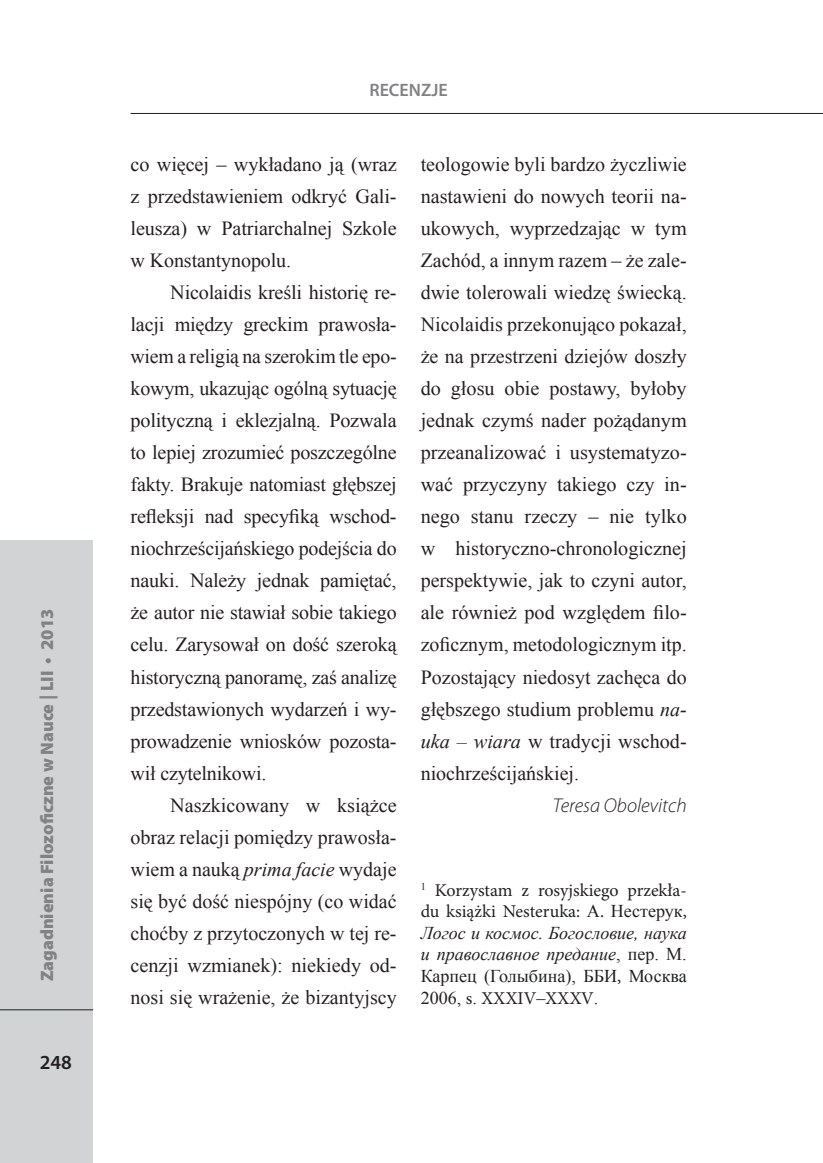
<style>
.page{position:relative;width:823px;height:1163px;background:#fff}
.page>*{position:absolute;margin:0;border:0;box-sizing:border-box;transform-origin:0 0}
.Tekst_recenzje_ZF{font:20px/32px "Times New Roman";letter-spacing:-.005em;color:#231f20;text-align:justify}
.Podpis_-_recenzje{font:italic 300 20px "Myriad Pro";color:#231f20}
.t1{font:600 20px "Myriad Pro";color:#231f20}
.przypis_recenzje{font:18px/21.6px "Minion Pro";color:#231f20;text-align:justify}
.t2{font:900 18px "Myriad Pro";color:#808285}
.t3{font:600 18px "Myriad Pro";color:#808285}
.s1{font-style:italic}
.s2{font-family:"Times New Roman"}
.s3{font-family:"Times New Roman";font-style:italic}
</style>
<div class="page">
<div style="left:0;top:540px;width:93px;height:622px;background:#d1d3d4"></div>
<hr style="left:130px;top:113px;width:692px;height:1px;background:#231f20">
<hr style="left:0;top:1009px;width:93px;height:1px;background:#231f20">
<p class="t2" style="left:35px;top:981px;width:374px;rotate:-90deg">Zagadnienia Filozoficzne w Nauce | LII • 2013</p>
<p class="t1" style="left:40px;top:1049px;width:34px">248</p>
<p class="t3" style="left:369px;top:79px;width:80px">RECENZJE</p>
<p class="Tekst_recenzje_ZF" style="left:130px;top:148px;width:267px">co więcej – wykładano ją (wraz z przedstawieniem odkryć Gali&shy;leusza) w Patriarchalnej Szkole w Konstantynopolu.</p>
<p class="Tekst_recenzje_ZF" style="left:130px;top:276px;width:267px;text-indent:40px">Nicolaidis kreśli historię re&shy;lacji między greckim prawosła&shy;wiem a religią na szerokim tle epo&shy;kowym, ukazując ogólną sytuację polityczną i eklezjalną. Pozwala to lepiej zrozumieć poszczególne fakty. Brakuje natomiast głębszej refleksji nad specyfiką wschod&shy;niochrześcijańskiego podejścia do nauki. Należy jednak pamiętać, że autor nie stawiał sobie takiego celu. Zarysował on dość szeroką historyczną panoramę, zaś analizę przedstawionych wydarzeń i wy&shy;prowadzenie wniosków pozosta&shy;wił czytelnikowi.</p>
<p class="Tekst_recenzje_ZF" style="left:130px;top:788px;width:267px;text-indent:40px">Naszkicowany w książce obraz relacji pomiędzy prawosła&shy;wiem a nauką <span class="s1">prima facie</span> wydaje się być dość niespójny (co widać choćby z przytoczonych w tej re&shy;cenzji wzmianek): niekiedy od&shy;nosi się wrażenie, że bizantyjscy</p>
<p class="Tekst_recenzje_ZF" style="left:420px;top:148px;width:267px">teologowie byli bardzo życzliwie nastawieni do nowych teorii na&shy;ukowych, wyprzedzając w tym Zachód, a innym razem – że zale&shy;dwie tolerowali wiedzę świecką.<br>Nicolaidis przekonująco pokazał, że na przestrzeni dziejów doszły do głosu obie postawy, byłoby jednak czymś nader pożądanym przeanalizować i usystematyzo&shy;wać przyczyny takiego czy in&shy;nego stanu rzeczy – nie tylko w historyczno-chronologicznej perspektywie, jak to czyni autor, ale również pod względem filo&shy;zoficznym, metodologicznym itp.<br>Pozostający niedosyt zachęca do głębszego studium problemu <span class="s1">na&shy;uka – wiara</span> w tradycji wschod&shy;niochrześcijańskiej.</p>
<p class="Podpis_-_recenzje" style="left:552px;top:792px;width:135px">Teresa Obolevitch</p>
<p class="przypis_recenzje" style="left:420px;top:879px;width:267px"><sup>1</sup> Korzystam z rosyjskiego przekła&shy;du książki Nesteruka: <span class="s2">А</span>. <span class="s2">Нестерук</span>, <span class="s3">Логос и космос. Богословие, наука и православное предание</span><span class="s2">, пер. М.<br>Карпец (Голыбина), ББИ</span>, <span class="s2">Москва 2006,</span> s<span class="s2">.</span> XXXIV<span class="s2">–</span>XXXV<span class="s2">.</span></p>
</div>
